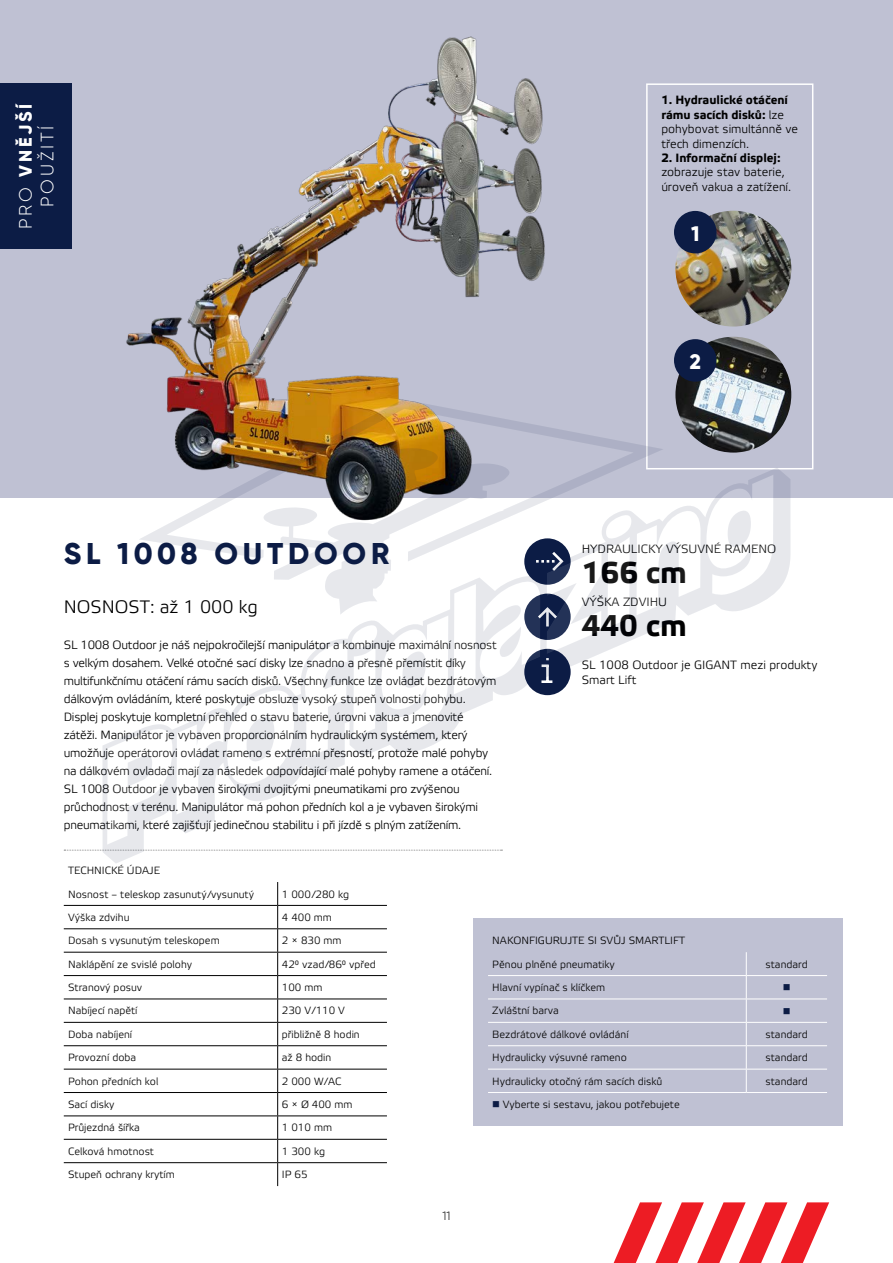
<style>
.page{position:relative;width:893px;height:1263px;background:#fff}
.page>*{position:absolute;margin:0;border:0;box-sizing:border-box;transform-origin:0 0}
.t1{font:800 30px "Gilroy";letter-spacing:.155em;color:#0c1c45}
.t2{font:700 30px "Etelka Text Pro";color:#000}
.t3{font:800 21px "Gilroy";color:#fff}
.t4{font:18px "Etelka Light Pro";color:#000}
.t5{font:300 18px/21.6px "Gilroy";letter-spacing:.16em;color:#fff;text-align:center}
.t6{font:12px/18px "Etelka Light Pro";letter-spacing:-.02em;color:#000}
.t7{font:12px/14.4px "Etelka Light Pro";color:#000}
.t8{font:700 12px/14.4px "Etelka Text Pro";color:#000}
.t9{font:300 12px "Gilroy";color:#000}
.t10{font:10.5px "Etelka Light Pro";color:#000}
.t11{font:10.5px "Wingdings";color:#0c1c45}
.s1{font-weight:800}
.s2{font-family:"Etelka Light Pro";font-weight:400}
.s3{color:#0c1c45}
</style>
<div class="page">
<svg style="left:613px;top:1202px;width:216px;height:61px"></svg>
<div style="left:0;top:0;width:893px;height:497px;background:#bfc1d3"></div>
<div style="left:646px;top:83px;width:167px;height:386px;border:2px solid #fff"></div>
<img style="left:98px;top:36px;width:447px;height:462px">
<img style="left:675px;top:337px;width:116px;height:116px;border-radius:58px">
<img style="left:675px;top:211px;width:116px;height:116px;border-radius:58px">
<div style="left:473px;top:919px;width:370px;height:207px;background:#bfc1d3"></div>
<hr style="left:488px;top:975px;width:258px;height:1px;background:#fff">
<hr style="left:746px;top:975px;width:81px;height:1px;background:#fff">
<hr style="left:488px;top:998px;width:258px;height:1px;background:#fff">
<hr style="left:746px;top:998px;width:81px;height:1px;background:#fff">
<hr style="left:488px;top:1022px;width:258px;height:1px;background:#fff">
<hr style="left:746px;top:1022px;width:81px;height:1px;background:#fff">
<hr style="left:488px;top:1045px;width:258px;height:1px;background:#fff">
<hr style="left:746px;top:1045px;width:81px;height:1px;background:#fff">
<hr style="left:488px;top:1069px;width:258px;height:1px;background:#fff">
<hr style="left:746px;top:1069px;width:81px;height:1px;background:#fff">
<svg style="left:746px;top:952px;width:1px;height:140px"></svg>
<hr style="left:488px;top:1092px;width:258px;height:1px;background:#fff">
<hr style="left:746px;top:1092px;width:81px;height:1px;background:#fff">
<hr style="left:64px;top:905px;width:214px;height:1px;background:#000">
<hr style="left:278px;top:905px;width:109px;height:1px;background:#000">
<hr style="left:64px;top:928px;width:214px;height:1px;background:#000">
<hr style="left:278px;top:928px;width:109px;height:1px;background:#000">
<hr style="left:64px;top:952px;width:214px;height:1px;background:#000">
<hr style="left:278px;top:952px;width:109px;height:1px;background:#000">
<hr style="left:64px;top:975px;width:214px;height:1px;background:#000">
<hr style="left:278px;top:975px;width:109px;height:1px;background:#000">
<hr style="left:64px;top:998px;width:214px;height:1px;background:#000">
<hr style="left:278px;top:998px;width:109px;height:1px;background:#000">
<hr style="left:64px;top:1022px;width:214px;height:1px;background:#000">
<hr style="left:278px;top:1022px;width:109px;height:1px;background:#000">
<hr style="left:64px;top:1045px;width:214px;height:1px;background:#000">
<hr style="left:278px;top:1045px;width:109px;height:1px;background:#000">
<hr style="left:64px;top:1069px;width:214px;height:1px;background:#000">
<hr style="left:278px;top:1069px;width:109px;height:1px;background:#000">
<hr style="left:64px;top:1092px;width:214px;height:1px;background:#000">
<hr style="left:278px;top:1092px;width:109px;height:1px;background:#000">
<hr style="left:64px;top:1115px;width:214px;height:1px;background:#000">
<hr style="left:278px;top:1115px;width:109px;height:1px;background:#000">
<hr style="left:64px;top:1139px;width:214px;height:1px;background:#000">
<hr style="left:278px;top:1139px;width:109px;height:1px;background:#000">
<svg style="left:277px;top:882px;width:1px;height:304px"></svg>
<hr style="left:64px;top:1162px;width:214px;height:1px;background:#000">
<hr style="left:278px;top:1162px;width:109px;height:1px;background:#000">
<svg style="left:64px;top:850px;width:38px;height:1px"></svg>
<div style="left:674px;top:211px;width:42px;height:42px;background:#0c1c45;border-radius:50%"></div>
<div style="left:674px;top:339px;width:42px;height:43px;background:#0c1c45;border-radius:50%"></div>
<div style="left:0;top:83px;width:71px;height:166px;background:#0c1c45"></div>
<img style="left:139px;top:399px;width:524px;height:69px">
<img style="left:107px;top:447px;width:524px;height:21px">
<svg style="left:102px;top:468px;width:688px;height:395px"></svg>
<h3 class="t5" style="left:15px;top:229px;width:128px;rotate:-90deg">PRO <span class="s1">VNĚJŠÍ<br></span>POUŽITÍ</h3>
<p class="t8" style="left:661px;top:94px;width:128px">1. Hydraulické otáčení rámu sacích disků: <span class="s2">lze</span></p>
<p class="t7" style="left:661px;top:123px;width:138px">pohybovat simultánně ve třech dimenzích.</p>
<p class="t8" style="left:661px;top:151px;width:121px">2. Informační displej:</p>
<p class="t7" style="left:661px;top:166px;width:131px">zobrazuje stav baterie, úroveň vakua a zatížení.</p>
<h2 class="t3" style="left:691px;top:220px;width:10px">1</h2>
<h2 class="t3" style="left:690px;top:348px;width:13px">2</h2>
<h1 class="t1" style="left:64px;top:535px;width:327px">SL 1008 OUTDOOR</h1>
<h3 class="t4" style="left:64px;top:598px;width:195px">NOSNOST: až 1 000 kg</h3>
<p class="t6" style="left:64px;top:637px;width:435px">SL 1008 Outdoor je náš nejpokročilejší manipulátor a kombinuje maximální nosnost s velkým dosahem. Velké otočné sací disky lze snadno a přesně přemístit díky multifunkčnímu otáčení rámu sacích disků. Všechny funkce lze ovládat bezdrátovým dálkovým ovládáním, které poskytuje obsluze vysoký stupeň volnosti pohybu.<br>Displej poskytuje kompletní přehled o stavu baterie, úrovni vakua a jmenovité zátěži. Manipulátor je vybaven proporcionálním hydraulickým systémem, který umožňuje operátorovi ovládat rameno s extrémní přesností, protože malé pohyby na dálkovém ovladači mají za následek odpovídající malé pohyby ramene a otáčení.<br>SL 1008 Outdoor je vybaven širokými dvojitými pneumatikami pro zvýšenou průchodnost v terénu. Manipulátor má pohon předních kol a je vybaven širokými pneumatikami, které zajišťují jedinečnou stabilitu i při jízdě s plným zatížením.</p>
<p class="t7" style="left:582px;top:542px;width:196px">HYDRAULICKY VÝSUVNÉ RAMENO</p>
<h1 class="t2" style="left:582px;top:556px;width:107px">166 cm</h1>
<p class="t7" style="left:582px;top:595px;width:87px">VÝŠKA ZDVIHU</p>
<h1 class="t2" style="left:582px;top:609px;width:106px">440 cm</h1>
<p class="t7" style="left:582px;top:658px;width:237px;line-height:15px">SL 1008 Outdoor je GIGANT mezi produkty<br>Smart Lift</p>
<p class="t10" style="left:68px;top:865px;width:94px">TECHNICKÉ ÚDAJE</p>
<p class="t10" style="left:68px;top:888px;width:188px">Nosnost – teleskop zasunutý/vysunutý</p>
<p class="t10" style="left:282px;top:888px;width:69px">1 000/280 kg</p>
<p class="t10" style="left:68px;top:912px;width:63px">Výška zdvihu</p>
<p class="t10" style="left:282px;top:912px;width:52px">4 400 mm</p>
<p class="t10" style="left:68px;top:935px;width:153px">Dosah s vysunutým teleskopem</p>
<p class="t10" style="left:282px;top:935px;width:61px">2 × 830 mm</p>
<p class="t10" style="left:68px;top:958px;width:126px">Naklápění ze svislé polohy</p>
<p class="t10" style="left:282px;top:958px;width:96px">42° vzad/86° vpřed</p>
<p class="t10" style="left:68px;top:982px;width:76px">Stranový posuv</p>
<p class="t10" style="left:282px;top:982px;width:42px">100 mm</p>
<p class="t10" style="left:68px;top:1005px;width:71px">Nabíjecí napětí</p>
<p class="t10" style="left:282px;top:1005px;width:65px">230 V/110 V</p>
<p class="t10" style="left:68px;top:1028px;width:66px">Doba nabíjení</p>
<p class="t10" style="left:282px;top:1028px;width:79px">přibližně 8 hodin</p>
<p class="t10" style="left:68px;top:1052px;width:70px">Provozní doba</p>
<p class="t10" style="left:282px;top:1052px;width:51px">až 8 hodin</p>
<p class="t10" style="left:68px;top:1075px;width:92px">Pohon předních kol</p>
<p class="t10" style="left:282px;top:1075px;width:61px">2 000 W/AC</p>
<p class="t10" style="left:68px;top:1099px;width:48px">Sací disky</p>
<p class="t10" style="left:282px;top:1099px;width:72px">6 × Ø 400 mm</p>
<p class="t10" style="left:68px;top:1122px;width:73px">Průjezdná šířka</p>
<p class="t10" style="left:282px;top:1122px;width:52px">1 010 mm</p>
<p class="t10" style="left:68px;top:1145px;width:88px">Celková hmotnost</p>
<p class="t10" style="left:282px;top:1145px;width:45px">1 300 kg</p>
<p class="t10" style="left:68px;top:1169px;width:108px">Stupeň ochrany krytím</p>
<p class="t10" style="left:282px;top:1169px;width:27px">IP 65</p>
<p class="t9" style="left:442px;top:1209px;width:9px">11</p>
<p class="t10" style="left:492px;top:935px;width:194px">NAKONFIGURUJTE SI SVŮJ SMARTLIFT</p>
<p class="t10" style="left:492px;top:958px;width:124px">Pěnou plněné pneumatiky</p>
<p class="t10" style="left:766px;top:958px;width:44px">standard</p>
<p class="t10" style="left:492px;top:982px;width:114px">Hlavní vypínač s klíčkem</p>
<p class="t11" style="left:783px;top:982px;width:9px">■</p>
<p class="t10" style="left:492px;top:1005px;width:68px">Zvláštní barva</p>
<p class="t11" style="left:783px;top:1005px;width:9px">■</p>
<p class="t10" style="left:492px;top:1029px;width:138px">Bezdrátové dálkové ovládání</p>
<p class="t10" style="left:766px;top:1029px;width:44px">standard</p>
<p class="t10" style="left:492px;top:1052px;width:136px">Hydraulicky výsuvné rameno</p>
<p class="t10" style="left:766px;top:1052px;width:44px">standard</p>
<p class="t10" style="left:492px;top:1075px;width:171px">Hydraulicky otočný rám sacích disků</p>
<p class="t10" style="left:766px;top:1075px;width:44px">standard</p>
<p class="t10" style="left:492px;top:1099px;width:189px"><span class="s3">■</span> Vyberte si sestavu, jakou potřebujete</p>
</div>
